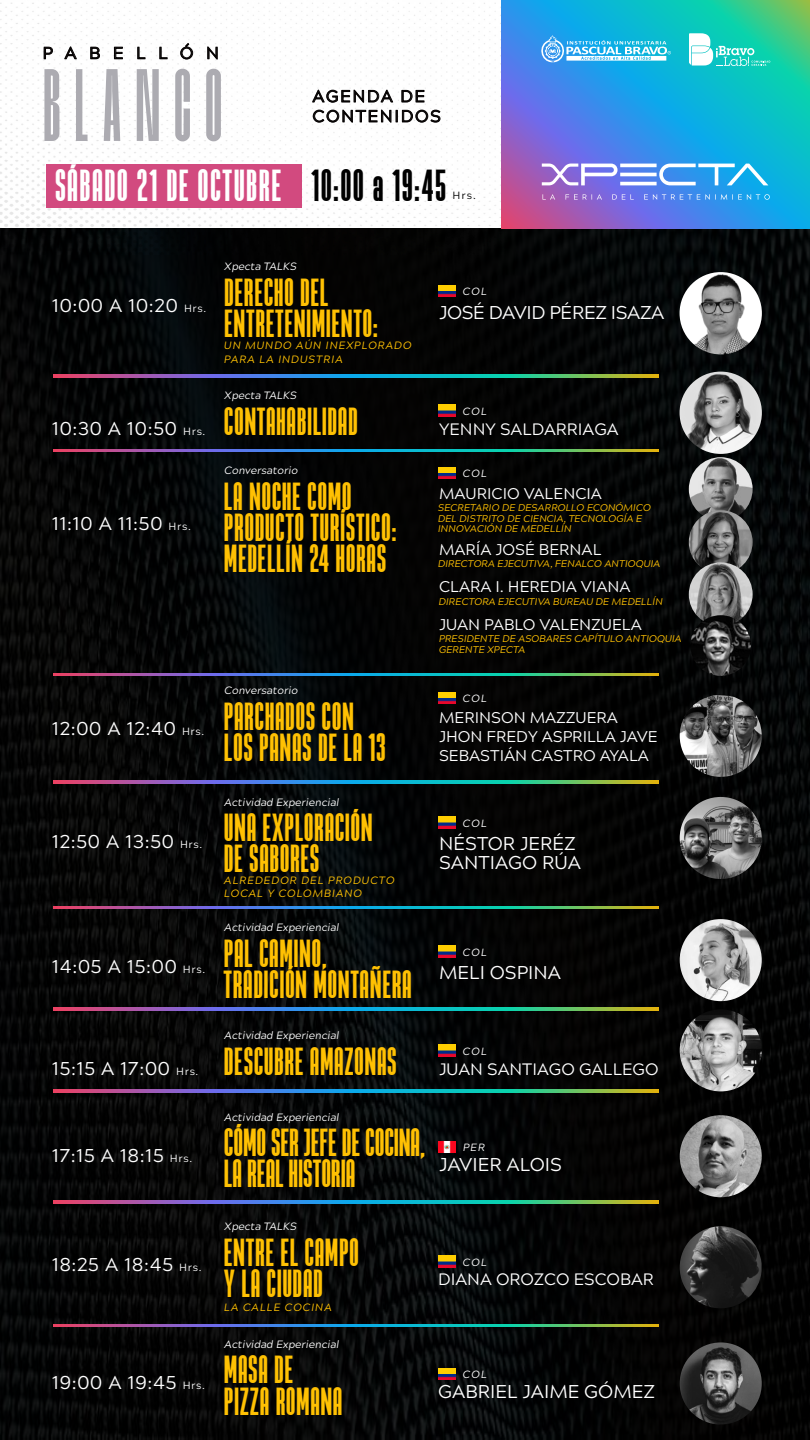
<style>
.page{position:relative;width:810px;height:1440px;background:#fff}
.page>*{position:absolute;margin:0;border:0;box-sizing:border-box;transform-origin:0 0}
.t1{font:102.38px "Meuga";letter-spacing:.145em;color:#acabb1}
.t2{font:37.95px "Aturdida";letter-spacing:.05em;color:#fff}
.t3{font:33.08px/31px "Aturdida";letter-spacing:.035em;color:#ffc103}
.t4{font:33.08px/31px "Aturdida";letter-spacing:.015em;color:#ffc103}
.t5{font:18.52px/18.5px "Acherus Grotesque";color:#fff}
.t6{font:18.52px "Acherus Grotesque";letter-spacing:-.02em;color:#fff}
.t7{font:16.65px/20px "Acherus Grotesque";letter-spacing:.1em;color:#060303}
.t8{font:16.65px "Acherus Grotesque";letter-spacing:.76em;color:#060303}
.t9{font:16.5px "Acherus Grotesque";color:#fff}
.t10{font:15.52px/18.8px "Acherus Grotesque";color:#fff}
.t11{font:italic 10.65px "Acherus Grotesque";color:#fff}
.t12{font:italic 10.65px/13.2px "Acherus Grotesque";letter-spacing:.08em;color:#ffc103}
.t13{font:italic 10.5px "Acherus Grotesque";letter-spacing:.1em;color:#fff}
.t14{font:10.5px "Acherus Grotesque";color:#000}
.t15{font:italic 9.75px/10.2px "Acherus Grotesque";color:#ffc103}
.s1{color:#000}
.s2{font-size:10.5px}
</style>
<div class="page">
<img style="left:0;top:229px;width:810px;height:1211px">
<svg style="left:53px;top:450px;width:606px;height:2px"></svg>
<img style="left:438px;top:405px;width:17px;height:11px">
<img style="left:680px;top:372px;width:82px;height:82px;border-radius:41px">
<svg style="left:53px;top:781px;width:606px;height:2px"></svg>
<img style="left:438px;top:692px;width:17px;height:12px">
<img style="left:680px;top:695px;width:82px;height:82px;border-radius:40px">
<svg style="left:53px;top:674px;width:606px;height:2px"></svg>
<img style="left:438px;top:467px;width:17px;height:12px">
<img style="left:689px;top:457px;width:64px;height:64px;border-radius:32px">
<img style="left:689px;top:510px;width:64px;height:64px;border-radius:32px">
<img style="left:689px;top:562px;width:64px;height:64px;border-radius:32px">
<svg style="left:53px;top:1008px;width:606px;height:2px"></svg>
<img style="left:438px;top:946px;width:17px;height:11px">
<img style="left:680px;top:919px;width:82px;height:82px;border-radius:41px">
<svg style="left:53px;top:1090px;width:606px;height:2px"></svg>
<img style="left:438px;top:1045px;width:17px;height:11px">
<img style="left:680px;top:1009px;width:82px;height:82px;border-radius:41px">
<svg style="left:53px;top:1201px;width:606px;height:2px"></svg>
<img style="left:438px;top:1141px;width:17px;height:12px">
<img style="left:680px;top:1115px;width:82px;height:82px;border-radius:41px">
<svg style="left:53px;top:1325px;width:606px;height:2px"></svg>
<img style="left:438px;top:1256px;width:17px;height:11px">
<img style="left:680px;top:1226px;width:82px;height:82px">
<img style="left:438px;top:1368px;width:17px;height:12px">
<img style="left:680px;top:1342px;width:82px;height:83px;border-radius:41px">
<img style="left:0;top:0;width:506px;height:255px">
<svg style="left:312px;top:89px;width:81px;height:14px"></svg>
<svg style="left:401px;top:90px;width:24px;height:13px"></svg>
<svg style="left:313px;top:109px;width:128px;height:14px"></svg>
<svg style="left:502px;top:0;width:308px;height:229px"></svg>
<div style="left:46px;top:164px;width:256px;height:43px;background:#d24a7f"></div>
<svg style="left:44px;top:47px;width:9px;height:12px"></svg>
<svg style="left:64px;top:46px;width:13px;height:13px"></svg>
<svg style="left:90px;top:47px;width:10px;height:12px"></svg>
<svg style="left:114px;top:47px;width:9px;height:12px"></svg>
<svg style="left:137px;top:47px;width:9px;height:12px"></svg>
<svg style="left:159px;top:47px;width:9px;height:12px"></svg>
<svg style="left:180px;top:43px;width:13px;height:17px"></svg>
<svg style="left:207px;top:46px;width:11px;height:14px"></svg>
<svg style="left:542px;top:164px;width:226px;height:21px"></svg>
<svg style="left:543px;top:194px;width:12px;height:6px"></svg>
<svg style="left:566px;top:194px;width:36px;height:6px"></svg>
<svg style="left:612px;top:194px;width:22px;height:6px"></svg>
<svg style="left:644px;top:194px;width:126px;height:6px"></svg>
<svg style="left:537px;top:35px;width:134px;height:28px"></svg>
<svg style="left:689px;top:33px;width:81px;height:33px"></svg>
<svg style="left:53px;top:906px;width:606px;height:3px"></svg>
<img style="left:438px;top:817px;width:17px;height:11px">
<img style="left:680px;top:797px;width:82px;height:82px;border-radius:41px">
<svg style="left:53px;top:375px;width:606px;height:2px"></svg>
<img style="left:438px;top:285px;width:17px;height:12px">
<img style="left:680px;top:272px;width:82px;height:82px;border-radius:41px">
<img style="left:690px;top:615px;width:61px;height:61px;border-radius:30px">
<p class="t8" style="left:43px;top:39px;width:178px">PABELLÓN</p>
<h1 class="t1" style="left:43px;top:58px;width:179px">BLANCO</h1>
<p class="t7" style="left:312px;top:85px;width:130px">AGENDA DE<br>CONTENIDOS</p>
<p class="t2" style="left:55px;top:163px;width:392px">SÁBADO 21 DE OCTUBRE <span class="s1">10:00 a 19:45</span></p>
<p class="t14" style="left:452px;top:187px;width:25px">Hrs.</p>
<p class="t11" style="left:225px;top:257px;width:74px">Xpecta TALKS</p>
<p class="t3" style="left:225px;top:277px;width:155px">DERECHO DEL<br>ENTRETENIMIENTO:</p>
<p class="t12" style="left:224px;top:338px;width:189px">UN MUNDO AÚN INEXPLORADO<br>PARA LA INDUSTRIA</p>
<p class="t13" style="left:463px;top:283px;width:26px">COL</p>
<p class="t5" style="left:52px;top:295px;width:156px">10:00 A 10:20 <span class="s2">Hrs.</span></p>
<p class="t6" style="left:439px;top:296px;width:227px">JOSÉ DAVID PÉREZ ISAZA</p>
<p class="t11" style="left:225px;top:387px;width:74px">Xpecta TALKS</p>
<p class="t3" style="left:224px;top:406px;width:135px">CONTAHABILIDAD</p>
<p class="t13" style="left:463px;top:402px;width:26px">COL</p>
<p class="t5" style="left:52px;top:417px;width:155px">10:30 A 10:50 <span class="s2">Hrs.</span></p>
<p class="t9" style="left:439px;top:415px;width:181px">YENNY SALDARRIAGA</p>
<p class="t5" style="left:52px;top:513px;width:140px">11:10 A 11:50 <span class="s2">Hrs.</span></p>
<p class="t11" style="left:225px;top:462px;width:75px">Conversatorio</p>
<p class="t3" style="left:224px;top:481px;width:173px">LA NOCHE COMO<br>PRODUCTO TURÍSTICO:<br>MEDELLÍN 24 HORAS</p>
<p class="t13" style="left:463px;top:465px;width:26px">COL</p>
<p class="t10" style="left:439px;top:483px;width:164px">MAURICIO VALENCIA</p>
<p class="t15" style="left:438px;top:502px;width:214px">SECRETARIO DE DESARROLLO ECONÓMICO<br>DEL DISTRITO DE CIENCIA, TECNOLOGÍA E<br>INNOVACIÓN DE MEDELLÍN</p>
<p class="t15" style="left:438px;top:558px;width:224px">DIRECTORA EJECUTIVA, FENALCO ANTIOQUIA</p>
<p class="t15" style="left:439px;top:595px;width:226px">DIRECTORA EJECUTIVA BUREAU DE MEDELLÍN</p>
<p class="t10" style="left:439px;top:539px;width:164px">MARÍA JOSÉ BERNAL</p>
<p class="t10" style="left:439px;top:576px;width:193px">CLARA I. HEREDIA VIANA</p>
<p class="t10" style="left:439px;top:614px;width:204px">JUAN PABLO VALENZUELA</p>
<p class="t15" style="left:439px;top:632px;width:244px;line-height:11.7px">PRESIDENTE DE ASOBARES CAPÍTULO ANTIOQUIA<br>GERENTE XPECTA</p>
<p class="t11" style="left:225px;top:682px;width:75px">Conversatorio</p>
<p class="t13" style="left:463px;top:690px;width:26px">COL</p>
<p class="t3" style="left:224px;top:701px;width:163px">PARCHADOS CON<br>LOS PANAS DE LA 13</p>
<p class="t5" style="left:52px;top:718px;width:154px">12:00 A 12:40 <span class="s2">Hrs.</span></p>
<p class="t10" style="left:439px;top:707px;width:220px">MERINSON MAZZUERA<br>JHON FREDY ASPRILLA JAVE<br>SEBASTIÁN CASTRO AYALA</p>
<p class="t11" style="left:225px;top:793px;width:116px">Actividad Experiencial</p>
<p class="t3" style="left:224px;top:812px;width:150px">UNA EXPLORACIÓN<br>DE SABORES</p>
<p class="t12" style="left:224px;top:873px;width:172px">ALREDEDOR DEL PRODUCTO<br>LOCAL Y COLOMBIANO</p>
<p class="t13" style="left:463px;top:815px;width:26px">COL</p>
<p class="t5" style="left:52px;top:830px;width:152px">12:50 A 13:50 <span class="s2">Hrs.</span></p>
<p class="t5" style="left:439px;top:833px;width:143px">NÉSTOR JERÉZ<br>SANTIAGO RÚA</p>
<p class="t11" style="left:225px;top:919px;width:116px">Actividad Experiencial</p>
<p class="t3" style="left:224px;top:938px;width:189px">PAL CAMINO,<br>TRADICIÓN MONTAÑERA</p>
<p class="t13" style="left:463px;top:943px;width:26px">COL</p>
<p class="t5" style="left:52px;top:955px;width:155px">14:05 A 15:00 <span class="s2">Hrs.</span></p>
<p class="t5" style="left:439px;top:962px;width:124px">MELI OSPINA</p>
<p class="t11" style="left:225px;top:1027px;width:116px">Actividad Experiencial</p>
<p class="t3" style="left:224px;top:1046px;width:174px">DESCUBRE AMAZONAS</p>
<p class="t13" style="left:463px;top:1042px;width:26px">COL</p>
<p class="t5" style="left:52px;top:1057px;width:148px">15:15 A 17:00 <span class="s2">Hrs.</span></p>
<p class="t9" style="left:439px;top:1055px;width:221px">JUAN SANTIAGO GALLEGO</p>
<p class="t5" style="left:52px;top:1145px;width:142px">17:15 A 18:15 <span class="s2">Hrs.</span></p>
<p class="t5" style="left:52px;top:1254px;width:151px">18:25 A 18:45 <span class="s2">Hrs.</span></p>
<p class="t11" style="left:225px;top:1108px;width:116px">Actividad Experiencial</p>
<p class="t4" style="left:224px;top:1128px;width:202px">CÓMO SER JEFE DE COCINA,<br>LA REAL HISTORIA</p>
<p class="t11" style="left:225px;top:1217px;width:74px">Xpecta TALKS</p>
<p class="t3" style="left:224px;top:1237px;width:136px">ENTRE EL CAMPO</p>
<p class="t3" style="left:224px;top:1268px;width:100px">Y LA CIUDAD</p>
<p class="t12" style="left:224px;top:1300px;width:109px">LA CALLE COCINA</p>
<p class="t11" style="left:225px;top:1335px;width:116px">Actividad Experiencial</p>
<p class="t13" style="left:463px;top:1139px;width:24px">PER</p>
<p class="t5" style="left:439px;top:1154px;width:124px">JAVIER ALOIS</p>
<p class="t13" style="left:463px;top:1254px;width:26px">COL</p>
<p class="t9" style="left:438px;top:1266px;width:217px">DIANA OROZCO ESCOBAR</p>
<p class="t3" style="left:224px;top:1355px;width:70px">MASA DE</p>
<p class="t13" style="left:463px;top:1366px;width:26px">COL</p>
<p class="t5" style="left:52px;top:1372px;width:154px">19:00 A 19:45 <span class="s2">Hrs.</span></p>
<p class="t5" style="left:438px;top:1381px;width:218px">GABRIEL JAIME GÓMEZ</p>
<p class="t3" style="left:224px;top:1386px;width:120px">PIZZA ROMANA</p>
</div>
